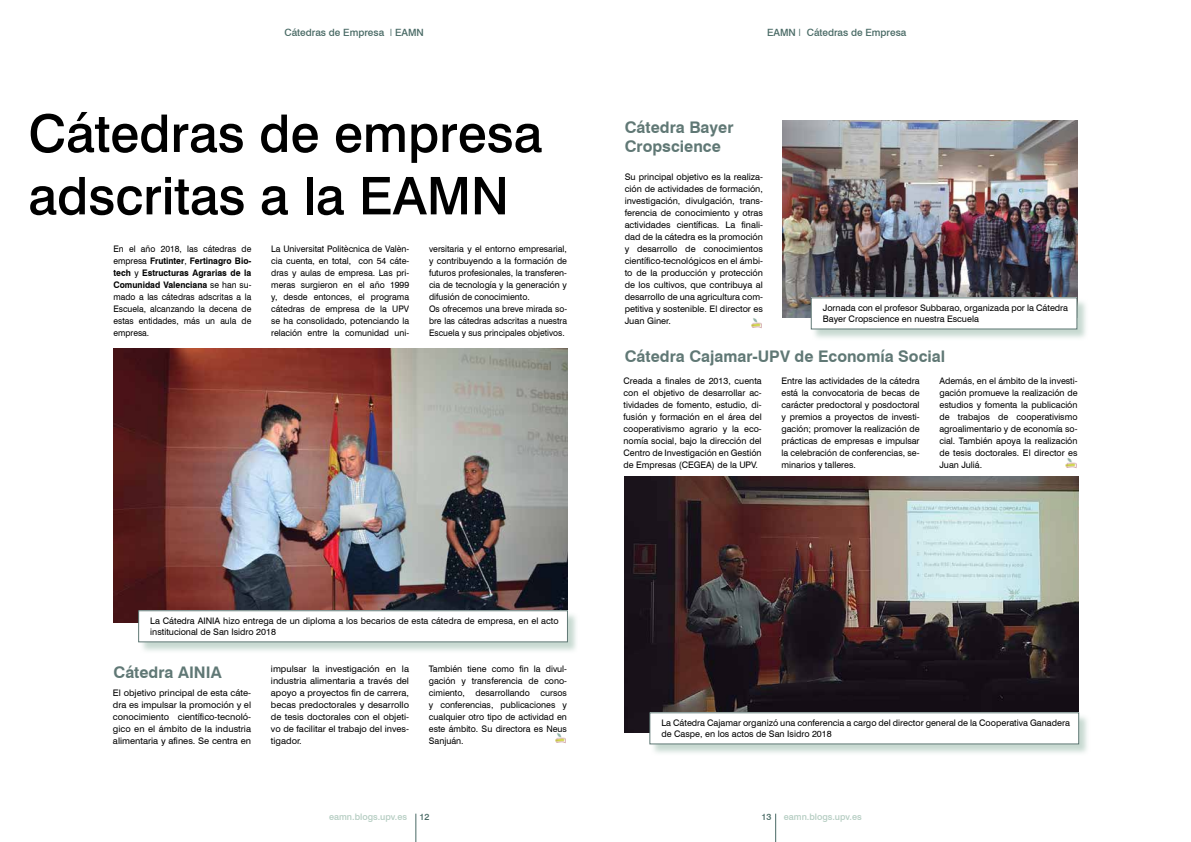
<style>
.page{position:relative;width:1191px;height:842px;background:#fff}
.page>*{position:absolute;margin:0;border:0;box-sizing:border-box;transform-origin:0 0}
.t1{font:500 52px/62.4px "Swiss 721 BT";color:#000}
.t2{font:700 16px/19.2px "Swiss 721 BT";color:#607875}
.t3{font:500 10px "Swiss 721 BT";color:#496a65}
.t4{font:9px/12px "Swiss 721 BT";color:#000;text-align:justify}
.t5{font:9px/12px "Swiss 721 BT";color:#000;text-align:justify;scale:.95 1}
.t6{font:500 9px "Swiss 721 BT";color:#b5cdc2}
.t7{font:500 9px "Swiss 721 BT";color:#496a65}
.s1{font-weight:300;font-stretch:expanded}
.s2{font-weight:700}
</style>
<div class="page">
<svg style="left:415px;top:814px;width:1px;height:28px"></svg>
<svg style="left:775px;top:814px;width:1px;height:28px"></svg>
<img style="left:624px;top:477px;width:455px;height:255px">
<img style="left:113px;top:349px;width:454px;height:273px">
<svg style="left:751px;top:318px;width:11px;height:10px"></svg>
<svg style="left:1065px;top:458px;width:12px;height:10px"></svg>
<img style="left:783px;top:120px;width:294px;height:197px">
<svg style="left:555px;top:733px;width:11px;height:10px"></svg>
<div style="left:139px;top:611px;width:440px;height:42px;background:#b5cdc2;opacity:.75"></div>
<div style="left:139px;top:611px;width:428px;height:31px;background:#fff"></div>
<div style="left:138px;top:610px;width:430px;height:32px;border:1px solid #607875"></div>
<div style="left:650px;top:713px;width:440px;height:42px;background:#b5cdc2;opacity:.75"></div>
<div style="left:650px;top:713px;width:428px;height:31px;background:#fff"></div>
<div style="left:649px;top:712px;width:430px;height:32px;border:1px solid #607875"></div>
<div style="left:811px;top:298px;width:277px;height:43px;background:#b5cdc2;opacity:.75"></div>
<div style="left:811px;top:298px;width:266px;height:31px;background:#fff"></div>
<p class="t3" style="left:284px;top:26px;width:141px">Cátedras de Empresa <span class="s1">I</span> EAMN</p>
<p class="t3" style="left:767px;top:26px;width:141px">EAMN <span class="s1">I</span> Cátedras de Empresa</p>
<h1 class="t1" style="left:28px;top:102px;width:515px">Cátedras de empresa adscritas a la EAMN</h1>
<p class="t5" style="left:113px;top:243px;width:147px">En el año 2018, las cátedras de empresa <span class="s2">Frutinter</span>, <span class="s2">Fertinagro Bio&shy;tech</span> y <span class="s2">Estructuras Agrarias de la Comunidad Valenciana</span> se han su&shy;mado a las cátedras adscritas a la Escuela, alcanzando la decena de estas entidades, más un aula de empresa.</p>
<p class="t4" style="left:271px;top:243px;width:139px">La Universitat Politècnica de Valèn&shy;cia cuenta, en total, con 54 cáte&shy;dras y aulas de empresa. Las pri&shy;meras surgieron en el año 1999 y, desde entonces, el programa cátedras de empresa de la UPV se ha consolidado, potenciando la relación entre la comunidad uni-</p>
<p class="t4" style="left:429px;top:243px;width:139px;text-align:left">versitaria y el entorno empresarial, y contribuyendo a la formación de futuros profesionales, la transferen&shy;cia de tecnología y la generación y difusión de conocimiento.<br>Os ofrecemos una breve mirada so&shy;bre las cátedras adscritas a nuestra Escuela y sus principales objetivos.</p>
<h2 class="t2" style="left:624px;top:117px;width:110px">Cátedra Bayer<br>Cropscience</h2>
<p class="t4" style="left:624px;top:171px;width:140px">Su principal objetivo es la realiza&shy;ción de actividades de formación, investigación, divulgación, trans&shy;ferencia de conocimiento y otras actividades científicas. La finali&shy;dad de la cátedra es la promoción y desarrollo de conocimientos científico-tecnológicos en el ámbi&shy;to de la producción y protección de los cultivos, que contribuya al desarrollo de una agricultura com&shy;petitiva y sostenible. El director es Juan Giner.</p>
<h2 class="t2" style="left:624px;top:346px;width:322px">Cátedra Cajamar-UPV de Economía Social</h2>
<p class="t4" style="left:823px;top:303px;width:247px;line-height:11px">Jornada con el profesor Subbarao, organizada por la Cátedra<br>Bayer Cropscience en nuestra Escuela</p>
<p class="t4" style="left:623px;top:375px;width:140px">Creada a finales de 2013, cuenta con el objetivo de desarrollar ac&shy;tividades de fomento, estudio, di&shy;fusión y formación en el área del cooperativismo agrario y la eco&shy;nomía social, bajo la dirección del Centro de Investigación en Gestión de Empresas (CEGEA) de la UPV.</p>
<p class="t4" style="left:781px;top:375px;width:140px">Entre las actividades de la cátedra está la convocatoria de becas de carácter predoctoral y posdoctoral y premios a proyectos de investi&shy;gación; promover la realización de prácticas de empresas e impulsar la celebración de conferencias, se&shy;minarios y talleres.</p>
<p class="t4" style="left:939px;top:375px;width:140px">Además, en el ámbito de la investi&shy;gación promueve la realización de estudios y fomenta la publicación de trabajos de cooperativismo agroalimentario y de economía so&shy;cial. También apoya la realización de tesis doctorales. El director es Juan Juliá.</p>
<p class="t4" style="left:150px;top:615px;width:410px;line-height:11px">La Cátedra AINIA hizo entrega de un diploma a los becarios de esta cátedra de empresa, en el acto institucional de San Isidro 2018</p>
<h2 class="t2" style="left:113px;top:662px;width:110px">Cátedra AINIA</h2>
<p class="t4" style="left:113px;top:687px;width:140px">El objetivo principal de esta cáte&shy;dra es impulsar la promoción y el conocimiento científico-tecnoló&shy;gico en el ámbito de la industria alimentaria y afines. Se centra en</p>
<p class="t4" style="left:271px;top:663px;width:140px">impulsar la investigación en la industria alimentaria a través del apoyo a proyectos fin de carrera, becas predoctorales y desarrollo de tesis doctorales con el objeti&shy;vo de facilitar el trabajo del inves&shy;tigador.</p>
<p class="t4" style="left:429px;top:663px;width:140px">También tiene como fin la divul&shy;gación y transferencia de cono&shy;cimiento, desarrollando cursos y conferencias, publicaciones y cualquier otro tipo de actividad en este ámbito. Su directora es Neus Sanjuán.</p>
<p class="t4" style="left:661px;top:717px;width:410px;line-height:11px">La Cátedra Cajamar organizó una conferencia a cargo del director general de la Cooperativa Ganadera de Caspe, en los actos de San Isidro 2018</p>
<p class="t6" style="left:329px;top:812px;width:79px">eamn.blogs.upv.es</p>
<p class="t7" style="left:419px;top:812px;width:12px">12</p>
<p class="t7" style="left:761px;top:812px;width:12px">13</p>
<p class="t6" style="left:784px;top:812px;width:79px">eamn.blogs.upv.es</p>
</div>
